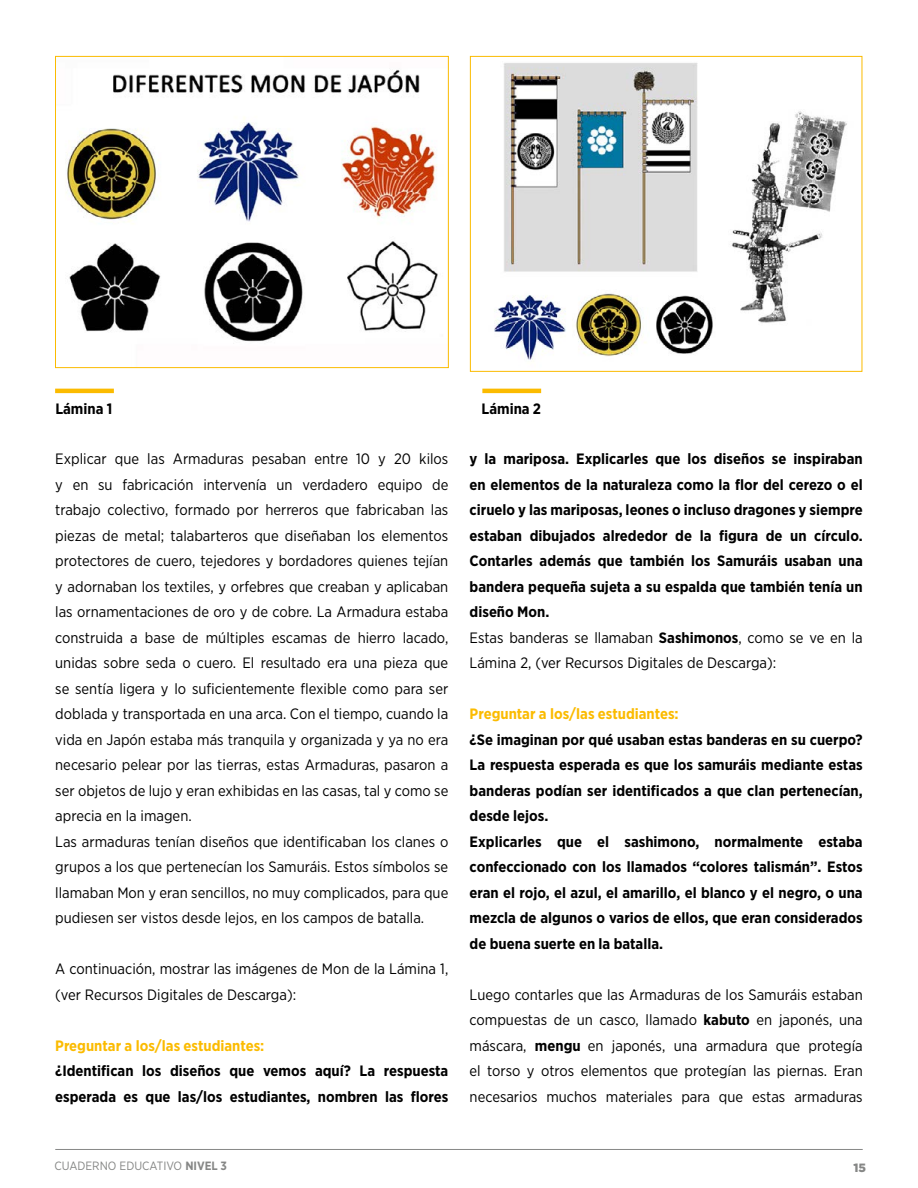
<style>
.page{position:relative;width:918px;height:1188px;background:#fff}
.page>*{position:absolute;margin:0;border:0;box-sizing:border-box;transform-origin:0 0}
.t1{font:15px/25.5px "Gotham Narrow";color:#000}
.t2{font:700 15px/25.5px "Gotham Narrow";color:#000}
.t3{font:700 15px "Gotham Narrow";color:#fbbb00}
.t4{font:12px "Gotham Narrow";color:#868786}
.t5{font:900 12px "Gotham";color:#868786}
.s1{font-weight:400}
.s2{font-weight:700}
</style>
<div class="page">
<hr style="left:55px;top:1149px;width:808px;height:1px;background:#868786">
<hr style="left:55px;top:389px;width:59px;height:4px;background:#fbbb00">
<hr style="left:482px;top:389px;width:59px;height:4px;background:#fbbb00">
<img style="left:66px;top:70px;width:372px;height:272px">
<div style="left:55px;top:56px;width:394px;height:312px;border:1px solid #fbbb00"></div>
<img style="left:494px;top:63px;width:353px;height:297px">
<div style="left:470px;top:56px;width:392px;height:316px;border:1px solid #fbbb00"></div>
<p class="t2" style="left:55px;top:396px;width:59px">Lámina 1</p>
<p class="t2" style="left:482px;top:396px;width:61px">Lámina 2</p>
<p class="t1" style="left:55px;top:446px;width:395px">Explicar que las Armaduras pesaban entre 10 y 20 kilos y en su fabricación intervenía un verdadero equipo de trabajo colectivo, formado por herreros que fabricaban las piezas de metal; talabarteros que diseñaban los elementos protectores de cuero, tejedores y bordadores quienes tejían y adornaban los textiles, y orfebres que creaban y aplicaban las ornamentaciones de oro y de cobre. La Armadura estaba construida a base de múltiples escamas de hierro lacado, unidas sobre seda o cuero. El resultado era una pieza que se sentía ligera y lo suficientemente flexible como para ser doblada y transportada en una arca. Con el tiempo, cuando la vida en Japón estaba más tranquila y organizada y ya no era necesario pelear por las tierras, estas Armaduras, pasaron a ser objetos de lujo y eran exhibidas en las casas, tal y como se aprecia en la imagen.<br>Las armaduras tenían diseños que identificaban los clanes o grupos a los que pertenecían los Samuráis. Estos símbolos se llamaban Mon y eran sencillos, no muy complicados, para que pudiesen ser vistos desde lejos, en los campos de batalla.</p>
<p class="t1" style="left:55px;top:956px;width:395px">A continuación, mostrar las imágenes de Mon de la Lámina 1, (ver Recursos Digitales de Descarga):</p>
<p class="t3" style="left:55px;top:1036px;width:211px">Preguntar a los/las estudiantes:</p>
<p class="t2" style="left:55px;top:1058px;width:395px">¿Identifican los diseños que vemos aquí? La respuesta esperada es que las/los estudiantes, nombren las flores</p>
<p class="t2" style="left:470px;top:446px;width:395px">y la mariposa. Explicarles que los diseños se inspiraban en elementos de la naturaleza como la flor del cerezo o el ciruelo y las mariposas, leones o incluso dragones y siempre estaban dibujados alrededor de la figura de un círculo.<br>Contarles además que también los Samuráis usaban una bandera pequeña sujeta a su espalda que también tenía un diseño Mon.<br><span class="s1">Estas banderas se llamaban</span> Sashimonos<span class="s1">, como se ve en la Lámina 2, (ver Recursos Digitales de Descarga):</span></p>
<p class="t3" style="left:470px;top:704px;width:211px">Preguntar a los/las estudiantes:</p>
<p class="t2" style="left:470px;top:727px;width:395px">¿Se imaginan por qué usaban estas banderas en su cuerpo?<br>La respuesta esperada es que los samuráis mediante estas banderas podían ser identificados a que clan pertenecían, desde lejos.<br>Explicarles que el sashimono, normalmente estaba confeccionado con los llamados “colores talismán”. Estos eran el rojo, el azul, el amarillo, el blanco y el negro, o una mezcla de algunos o varios de ellos, que eran considerados de buena suerte en la batalla.</p>
<p class="t1" style="left:470px;top:982px;width:395px;text-align:justify">Luego contarles que las Armaduras de los Samuráis estaban compuestas de un casco, llamado <span class="s2">kabuto</span> en japonés, una máscara, <span class="s2">mengu</span> en japonés, una armadura que protegía el torso y otros elementos que protegían las piernas. Eran necesarios muchos materiales para que estas armaduras</p>
<p class="t4" style="left:54px;top:1158px;width:174px">CUADERNO EDUCATIVO <span class="s2">NIVEL 3</span></p>
<p class="t5" style="left:853px;top:1161px;width:14px">15</p>
</div>
